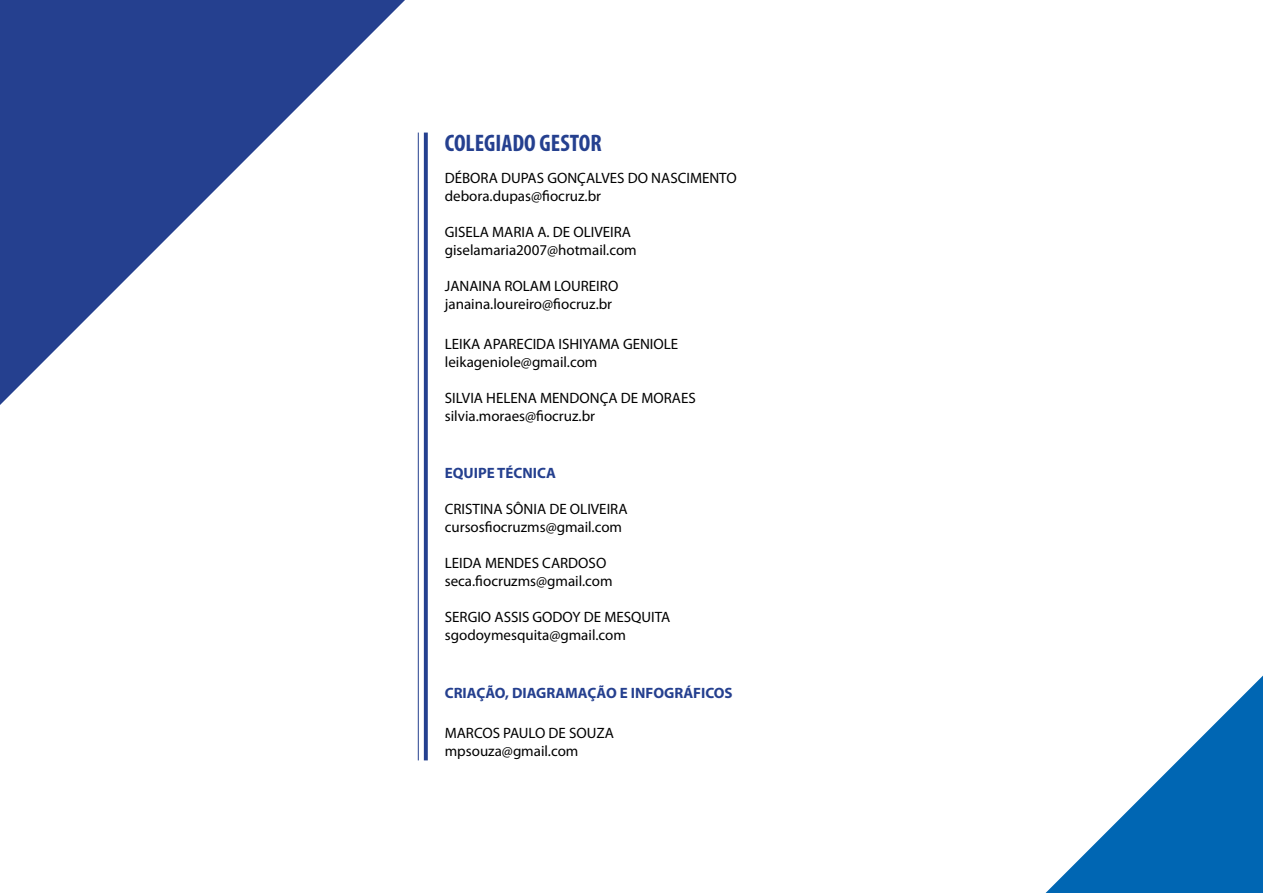
<style>
.page{position:relative;width:1263px;height:893px;background:#fff}
.page>*{position:absolute;margin:0;border:0;box-sizing:border-box;transform-origin:0 0}
.t1{font:700 condensed 24px "Myriad Pro";color:#25408f}
.t2{font:15px/18px "Myriad Pro";color:#000}
.t3{font:700 15px "Myriad Pro";color:#25408f}
</style>
<div class="page">
<svg style="left:0;top:0;width:405px;height:405px"></svg>
<svg style="left:1045px;top:676px;width:218px;height:217px"></svg>
<svg style="left:424px;top:133px;width:4px;height:627px;background:#2f4994"></svg>
<hr style="left:418px;top:133px;width:1px;height:627px;background:#25408f">
<h1 class="t1" style="left:445px;top:128px;width:158px">COLEGIADO GESTOR</h1>
<p class="t2" style="left:445px;top:169px;width:293px">DÉBORA DUPAS GONÇALVES DO NASCIMENTO debora.dupas@fiocruz.br</p>
<p class="t2" style="left:445px;top:223px;width:193px">GISELA MARIA A. DE OLIVEIRA giselamaria2007@hotmail.com</p>
<p class="t2" style="left:445px;top:277px;width:175px">JANAINA ROLAM LOUREIRO janaina.loureiro@fiocruz.br</p>
<p class="t2" style="left:445px;top:334px;width:235px">LEIKA APARECIDA ISHIYAMA GENIOLE leikageniole@gmail.com</p>
<p class="t2" style="left:445px;top:388px;width:253px">SILVIA HELENA MENDONÇA DE MORAES silvia.moraes@fiocruz.br</p>
<p class="t3" style="left:445px;top:464px;width:113px">EQUIPE TÉCNICA</p>
<p class="t2" style="left:445px;top:500px;width:184px">CRISTINA SÔNIA DE OLIVEIRA cursosfiocruzms@gmail.com</p>
<p class="t2" style="left:445px;top:554px;width:169px">LEIDA MENDES CARDOSO seca.fiocruzms@gmail.com</p>
<p class="t2" style="left:445px;top:608px;width:227px">SERGIO ASSIS GODOY DE MESQUITA sgodoymesquita@gmail.com</p>
<p class="t3" style="left:445px;top:683px;width:289px">CRIAÇÃO, DIAGRAMAÇÃO E INFOGRÁFICOS</p>
<p class="t2" style="left:445px;top:723px;width:171px">MARCOS PAULO DE SOUZA mpsouza@gmail.com</p>
</div>
